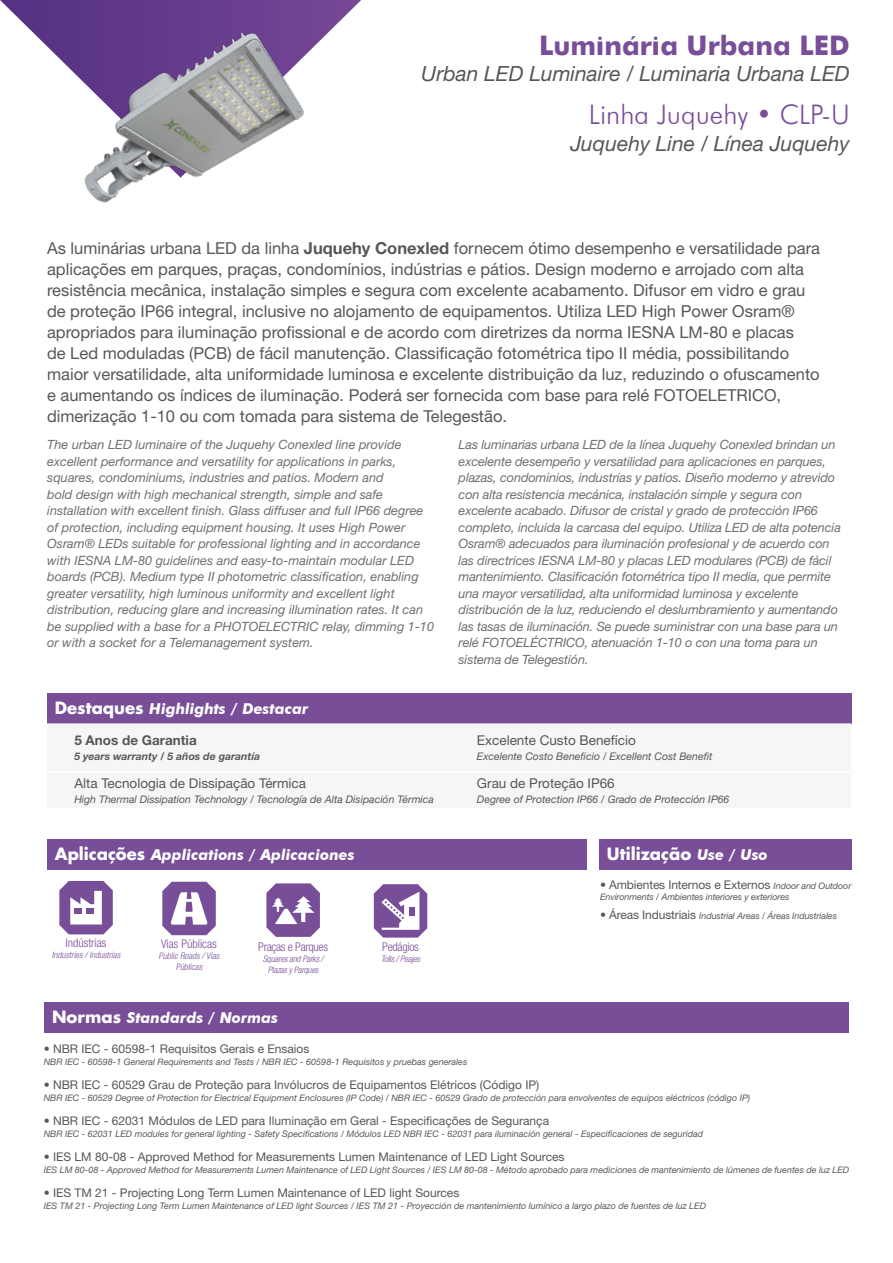
<style>
.page{position:relative;width:893px;height:1263px;background:#fff}
.page>*{position:absolute;margin:0;border:0;box-sizing:border-box;transform-origin:0 0}
.t1{font:700 27px "Futura";color:#784e98}
.t2{font:300 27px "Futura BT";color:#784e98}
.t3{font:italic 21px "Helvetica Neue LT Std";color:#575756}
.t4{font:16.5px/21px "Helvetica Neue LT Std";color:#575756}
.t5{font:700 16.5px "Futura LT Pro";color:#fff}
.t6{font:italic 700 15px "Futura BT";color:#fff}
.t7{font:13.5px "Helvetica Neue LT Std";color:#585756}
.t8{font:700 13.5px "Helvetica Neue LT Std";color:#585756}
.t9{font:italic 12.75px/16.5px "Helvetica Neue LT Std";letter-spacing:-.01em;color:#706f6f}
.t10{font:12px "Helvetica Neue LT Std";color:#575756}
.t11{font:300 condensed 12px "Helvetica Neue LT Std";letter-spacing:-.025em;color:#784e98}
.t12{font:300 condensed 12px "Helvetica Neue LT Std";color:#784e98}
.t13{font:300 condensed 12px "Helvetica Neue LT Std";color:#764c95}
.t14{font:italic 10.5px "Helvetica Neue LT Std";color:#585756}
.t15{font:italic 700 10.5px "Helvetica Neue LT Std";color:#585756}
.t16{font:italic 9px "Helvetica Neue LT Std";color:#575756}
.t17{font:italic 300 condensed 9px/10.8px "Helvetica Neue LT Std";letter-spacing:-.025em;color:#784e98;text-align:center}
.t18{font:italic 300 condensed 9px/10.8px "Helvetica Neue LT Std";color:#784e98;text-align:center}
.t19{font:italic 300 condensed 9px "Helvetica Neue LT Std";color:#764c95}
.s1{font-weight:700}
.s2{font-family:"Futura LT Pro";font-style:normal;font-size:16.5px}
.s3{font-family:"Futura BT";font-style:italic;font-size:15px}
.s4{font-style:italic;font-size:9px}
.s5{font-style:normal;font-size:12px}
</style>
<div class="page">
<svg style="left:0;top:0;width:361px;height:25px"></svg>
<div style="left:47px;top:693px;width:804px;height:31px;background:#784e98"></div>
<svg style="left:47px;top:723px;width:804px;height:1px"></svg>
<svg style="left:59px;top:881px;width:54px;height:53px"></svg>
<div style="left:47px;top:839px;width:539px;height:31px;background:#784e98"></div>
<div style="left:599px;top:839px;width:252px;height:31px;background:#784e98"></div>
<svg style="left:266px;top:883px;width:54px;height:54px"></svg>
<svg style="left:374px;top:884px;width:53px;height:54px"></svg>
<svg style="left:162px;top:882px;width:54px;height:53px"></svg>
<div style="left:44px;top:1002px;width:805px;height:31px;background:#784e98"></div>
<img style="left:4px;top:0;width:332px;height:203px">
<h1 class="t1" style="left:539px;top:25px;width:312px">Luminária Urbana LED</h1>
<h2 class="t3" style="left:421px;top:61px;width:430px">Urban LED Luminaire / Luminaria Urbana LED</h2>
<h1 class="t2" style="left:589px;top:98px;width:262px">Linha Juquehy • CLP-U</h1>
<h2 class="t3" style="left:570px;top:130px;width:281px">Juquehy Line / Línea Juquehy</h2>
<p class="t4" style="left:47px;top:237px;width:774px">As luminárias urbana LED da linha <span class="s1">Juquehy Conexled</span> fornecem ótimo desempenho e versatilidade para aplicações em parques, praças, condomínios, indústrias e pátios. Design moderno e arrojado com alta resistência mecânica, instalação simples e segura com excelente acabamento. Difusor em vidro e grau de proteção IP66 integral, inclusive no alojamento de equipamentos. Utiliza LED High Power Osram® apropriados para iluminação profissional e de acordo com diretrizes da norma IESNA LM-80 e placas<br>de Led moduladas (PCB) de fácil manutenção. Classificação fotométrica tipo II média, possibilitando maior versatilidade, alta uniformidade luminosa e excelente distribuição da luz, reduzindo o ofuscamento e aumentando os índices de iluminação. Poderá ser fornecida com base para relé FOTOELETRICO, dimerização 1-10 ou com tomada para sistema de Telegestão.</p>
<p class="t9" style="left:47px;top:436px;width:388px">The urban LED luminaire of the Juquehy Conexled line provide excellent performance and versatility for applications in parks, squares, condominiums, industries and patios. Modern and<br>bold design with high mechanical strength, simple and safe installation with excellent finish. Glass diffuser and full IP66 degree of protection, including equipment housing. It uses High Power Osram® LEDs suitable for professional lighting and in accordance with IESNA LM-80 guidelines and easy-to-maintain modular LED boards (PCB). Medium type II photometric classification, enabling greater versatility, high luminous uniformity and excellent light distribution, reducing glare and increasing illumination rates. It can be supplied with a base for a PHOTOELECTRIC relay, dimming 1-10 or with a socket for a Telemanagement system.</p>
<p class="t9" style="left:459px;top:436px;width:384px">Las luminarias urbana LED de la línea Juquehy Conexled brindan un excelente desempeño y versatilidad para aplicaciones en parques, plazas, condominios, industrias y patios. Diseño moderno y atrevido con alta resistencia mecánica, instalación simple y segura con excelente acabado. Difusor de cristal y grado de protección IP66 completo, incluida la carcasa del equipo. Utiliza LED de alta potencia Osram® adecuados para iluminación profesional y de acuerdo con las directrices IESNA LM-80 y placas LED modulares (PCB) de fácil mantenimiento. Clasificación fotométrica tipo II media, que permite una mayor versatilidad, alta uniformidad luminosa y excelente distribución de la luz, reduciendo el deslumbramiento y aumentando las tasas de iluminación. Se puede suministrar con una base para un relé FOTOELÉCTRICO, atenuación 1-10 o con una toma para un sistema de Telegestión.</p>
<p class="t6" style="left:55px;top:699px;width:255px"><span class="s2">Destaques</span> Highlights / Destacar</p>
<p class="t8" style="left:74px;top:732px;width:124px">5 Anos de Garantia</p>
<p class="t15" style="left:74px;top:750px;width:187px">5 years warranty / 5 años de garantía</p>
<p class="t7" style="left:477px;top:732px;width:160px">Excelente Custo Benefício</p>
<p class="t14" style="left:477px;top:750px;width:237px">Excelente Costo Beneficio / Excellent Cost Benefit</p>
<p class="t7" style="left:74px;top:775px;width:233px">Alta Tecnologia de Dissipação Térmica</p>
<p class="t14" style="left:74px;top:793px;width:361px">High Thermal Dissipation Technology / Tecnología de Alta Disipación Térmica</p>
<p class="t7" style="left:477px;top:775px;width:139px">Grau de Proteção IP66</p>
<p class="t14" style="left:477px;top:793px;width:254px">Degree of Protection IP66 / Grado de Protección IP66</p>
<p class="t6" style="left:55px;top:845px;width:301px"><span class="s2">Aplicações</span> Applications / Aplicaciones</p>
<p class="t5" style="left:607px;top:841px;width:162px">Utilização <span class="s3">Use / Uso</span></p>
<p class="t10" style="left:600px;top:878px;width:253px">• Ambientes Internos e Externos <span class="s4">Indoor and Outdoor</span></p>
<p class="t16" style="left:600px;top:891px;width:191px">Environments / Ambientes interiores y exteriores</p>
<p class="t16" style="left:600px;top:911px;width:238px"><span class="s5">• Áreas Industriais</span> Industrial Areas / Áreas Industriales</p>
<p class="t11" style="left:258px;top:940px;width:71px">Praças e Parques</p>
<p class="t17" style="left:263px;top:953px;width:62px">Squares and Parks /<br>Plazas y Parques</p>
<p class="t13" style="left:66px;top:936px;width:43px">Indústrias</p>
<p class="t19" style="left:52px;top:950px;width:70px">Industries / Industrias</p>
<p class="t12" style="left:161px;top:937px;width:57px">Vias Públicas</p>
<p class="t18" style="left:159px;top:950px;width:62px">Public Roads / Vías<br>Públicas</p>
<p class="t11" style="left:382px;top:940px;width:38px">Pedágios</p>
<p class="t17" style="left:381px;top:953px;width:40px">Tolls / Peajes</p>
<p class="t6" style="left:52px;top:1009px;width:227px"><span class="s2">Normas</span> Standards / Normas</p>
<p class="t10" style="left:44px;top:1042px;width:267px">• NBR IEC - 60598-1 Requisitos Gerais e Ensaios</p>
<p class="t16" style="left:44px;top:1057px;width:425px">NBR IEC - 60598-1 General Requirements and Tests / NBR IEC - 60598-1 Requisitos y pruebas generales</p>
<p class="t10" style="left:44px;top:1078px;width:497px">• NBR IEC - 60529 Grau de Proteção para Invólucros de Equipamentos Elétricos (Código IP)</p>
<p class="t16" style="left:44px;top:1093px;width:708px">NBR IEC - 60529 Degree of Protection for Electrical Equipment Enclosures (IP Code) / NBR IEC - 60529 Grado de protección para envolventes de equipos eléctricos (código IP)</p>
<p class="t10" style="left:44px;top:1114px;width:507px">• NBR IEC - 62031 Módulos de LED para Iluminação em Geral - Especificações de Segurança</p>
<p class="t16" style="left:44px;top:1129px;width:661px">NBR IEC - 62031 LED modules for general lighting - Safety Specifications / Módulos LED NBR IEC - 62031 para iluminación general - Especificaciones de seguridad</p>
<p class="t10" style="left:44px;top:1150px;width:522px">• IES LM 80-08 - Approved Method for Measurements Lumen Maintenance of LED Light Sources</p>
<p class="t16" style="left:44px;top:1165px;width:807px">IES LM 80-08 - Approved Method for Measurements Lumen Maintenance of LED Light Sources / IES LM 80-08 - Método aprobado para mediciones de mantenimiento de lúmenes de fuentes de luz LED</p>
<p class="t10" style="left:44px;top:1186px;width:417px">• IES TM 21 - Projecting Long Term Lumen Maintenance of LED light Sources</p>
<p class="t16" style="left:44px;top:1201px;width:664px">IES TM 21 - Projecting Long Term Lumen Maintenance of LED light Sources / IES TM 21 - Proyección de mantenimiento lumínico a largo plazo de fuentes de luz LED</p>
</div>
